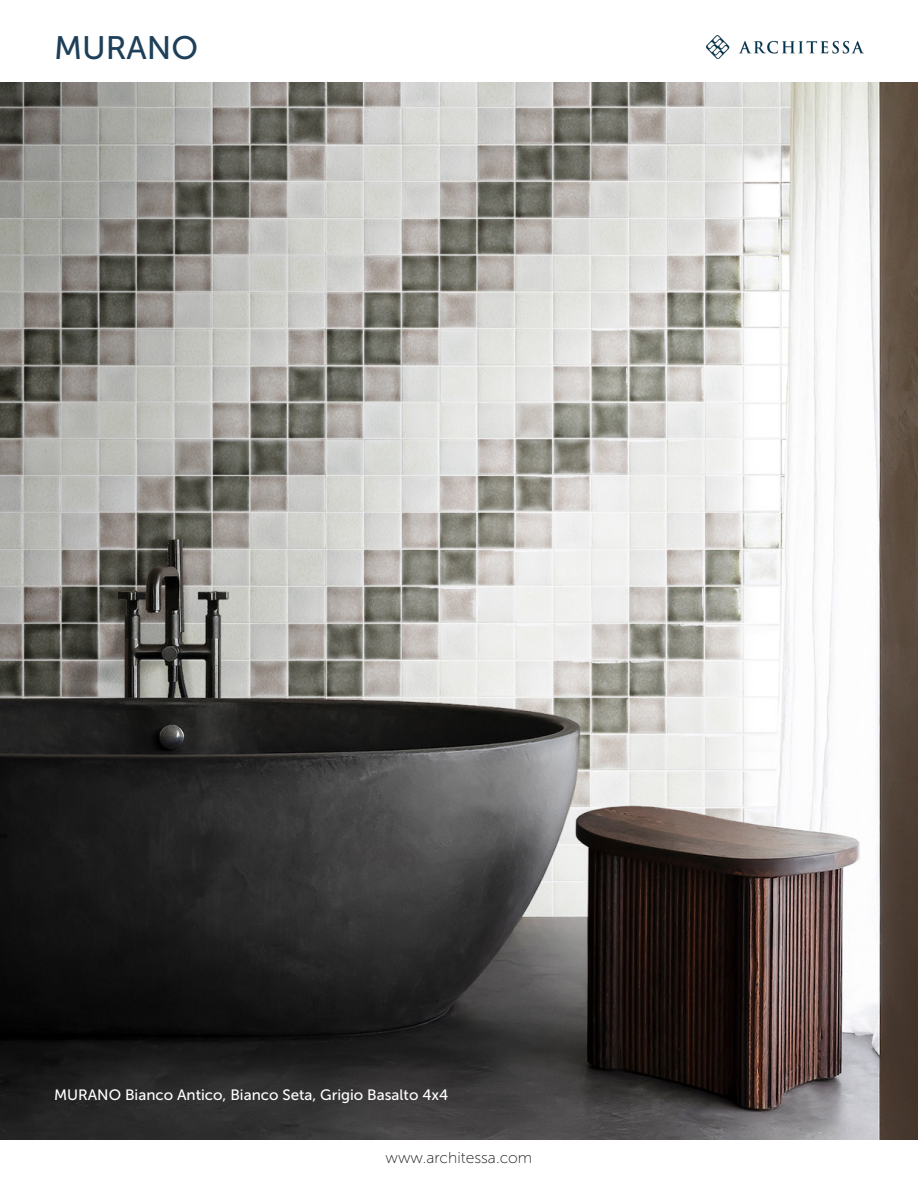
<style>
.page{position:relative;width:918px;height:1188px;background:#fff}
.page>*{position:absolute;margin:0;border:0;box-sizing:border-box;transform-origin:0 0}
.t1{font:32.4px "Museo Sans 500";color:#1e3f59}
.t2{font:15.6px "Museo Sans 100";color:#231f20}
.t3{font:15px "Museo Sans 500";color:#fff}
</style>
<div class="page">
<img style="left:706px;top:36px;width:158px;height:23px">
<img style="left:0;top:82px;width:918px;height:1057px">
<h1 class="t1" style="left:54px;top:30px;width:146px">MURANO</h1>
<p class="t3" style="left:54px;top:1086px;width:396px">MURANO Bianco Antico, Bianco Seta, Grigio Basalto 4x4</p>
<p class="t3" style="left:54px;top:1086px;width:76px">White Text</p>
<p class="t2" style="left:386px;top:1149px;width:148px">www.architessa.com</p>
</div>
